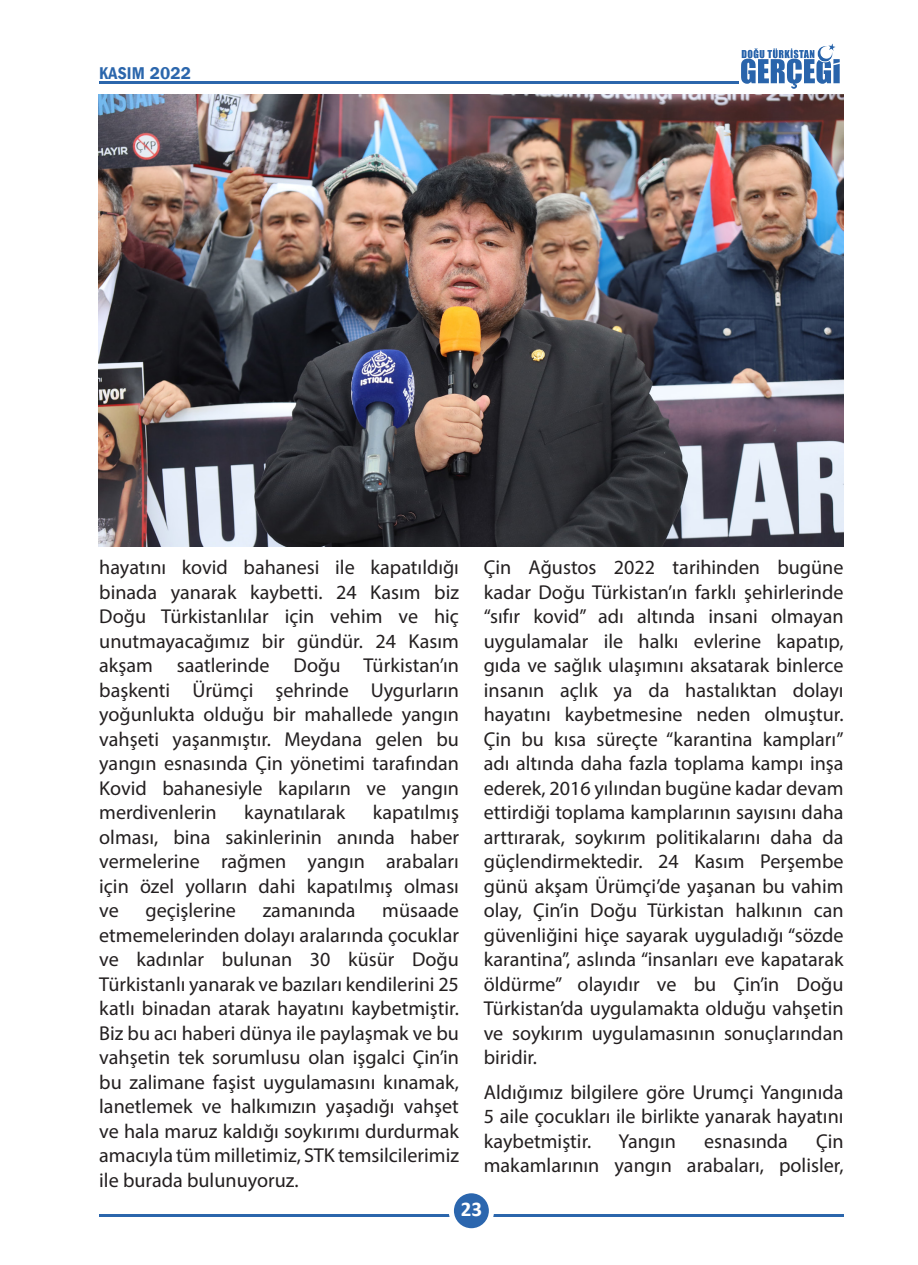
<style>
.page{position:relative;width:918px;height:1265px;background:#fff}
.page>*{position:absolute;margin:0;border:0;box-sizing:border-box;transform-origin:0 0}
.t1{font:700 21px "Calibri";color:#fff}
.METİN{font:20.12px/24.5px "Myriad Pro";color:#231f20;text-align:justify}
.t2{font:600 condensed 17.5px "Franklin Gothic";letter-spacing:.01em;color:#2b66ac}
.s1{font-stretch:normal}
</style>
<div class="page">
<hr style="left:99px;top:1214px;width:744px;height:2px;background:#2b66ac">
<div style="left:451px;top:1191px;width:40px;height:40px;background:#2b66ae;border-radius:50%"></div>
<div style="left:449px;top:1188px;width:45px;height:45px;border:5px solid #fff;border-radius:50%"></div>
<img style="left:737px;top:43px;width:103px;height:46px">
<hr style="left:99px;top:81px;width:640px;height:2px;background:#2b66ac">
<img style="left:99px;top:94px;width:745px;height:453px">
<p class="t2" style="left:99px;top:61px;width:93px">KASIM <span class="s1">2022</span></p>
<p class="METİN" style="left:99px;top:555px;width:361px">hayatını kovid bahanesi ile kapatıldığı binada yanarak kaybetti. 24 Kasım biz Doğu Türkistanlılar için vehim ve hiç unutmayacağımız bir gündür. 24 Kasım akşam saatlerinde Doğu Türkistan’ın başkenti Ürümçi şehrinde Uygurların yoğunlukta olduğu bir mahallede yangın vahşeti yaşanmıştır. Meydana gelen bu yangın esnasında Çin yönetimi tarafından Kovid bahanesiyle kapıların ve yangın merdivenlerin</p>
<p class="METİN" style="left:99px;top:800px;width:361px;text-indent:273px">kapatılmış olması, bina sakinlerinin anında haber vermelerine rağmen yangın arabaları için özel yolların dahi kapatılmış olması ve</p>
<p class="METİN" style="left:244px;top:800px;width:103px">kaynatılarak</p>
<p class="METİN" style="left:99px;top:898px;width:361px;text-indent:283px">müsaade etmemelerinden dolayı aralarında çocuklar ve kadınlar bulunan 30 küsür Doğu Türkistanlı yanarak ve bazıları kendilerini 25 katlı binadan atarak hayatını kaybetmiştir.<br>Biz bu acı haberi dünya ile paylaşmak ve bu vahşetin tek sorumlusu olan işgalci Çin’in bu zalimane faşist uygulamasını kınamak, lanetlemek ve halkımızın yaşadığı vahşet ve hala maruz kaldığı soykırımı durdurmak amacıyla tüm milletimiz, STK temsilcilerimiz ile burada bulunuyoruz.</p>
<p class="METİN" style="left:145px;top:898px;width:92px">geçişlerine</p>
<p class="METİN" style="left:263px;top:898px;width:94px">zamanında</p>
<p class="METİN" style="left:484px;top:555px;width:361px">Çin Ağustos 2022 tarihinden bugüne kadar Doğu Türkistan’ın farklı şehirlerinde “sıfır kovid” adı altında insani olmayan uygulamalar ile halkı evlerine kapatıp, gıda ve sağlık ulaşımını aksatarak binlerce insanın açlık ya da hastalıktan dolayı hayatını kaybetmesine neden olmuştur.<br>Çin bu kısa süreçte “karantina kampları” adı altında daha fazla toplama kampı inşa ederek, 2016 yılından bugüne kadar devam ettirdiği toplama kamplarının sayısını daha arttırarak, soykırım politikalarını daha da güçlendirmektedir. 24 Kasım Perşembe günü akşam Ürümçi’de yaşanan bu vahim olay, Çin’in Doğu Türkistan halkının can güvenliğini hiçe sayarak uyguladığı “sözde karantina”, aslında “insanları eve kapatarak öldürme” olayıdır ve bu Çin’in Doğu Türkistan’da uygulamakta olduğu vahşetin ve soykırım uygulamasının sonuçlarından biridir.</p>
<p class="METİN" style="left:484px;top:1080px;width:361px">Aldığımız bilgilere göre Urumçi Yangınıda 5 aile çocukları ile birlikte yanarak hayatını kaybetmiştir.</p>
<p class="METİN" style="left:618px;top:1129px;width:59px">Yangın</p>
<p class="METİN" style="left:704px;top:1129px;width:85px">esnasında</p>
<p class="METİN" style="left:484px;top:1129px;width:361px;text-align:right">Çin<br>makamlarının yangın arabaları, polisler,</p>
<p class="t1" style="left:461px;top:1194px;width:23px">23</p>
</div>
